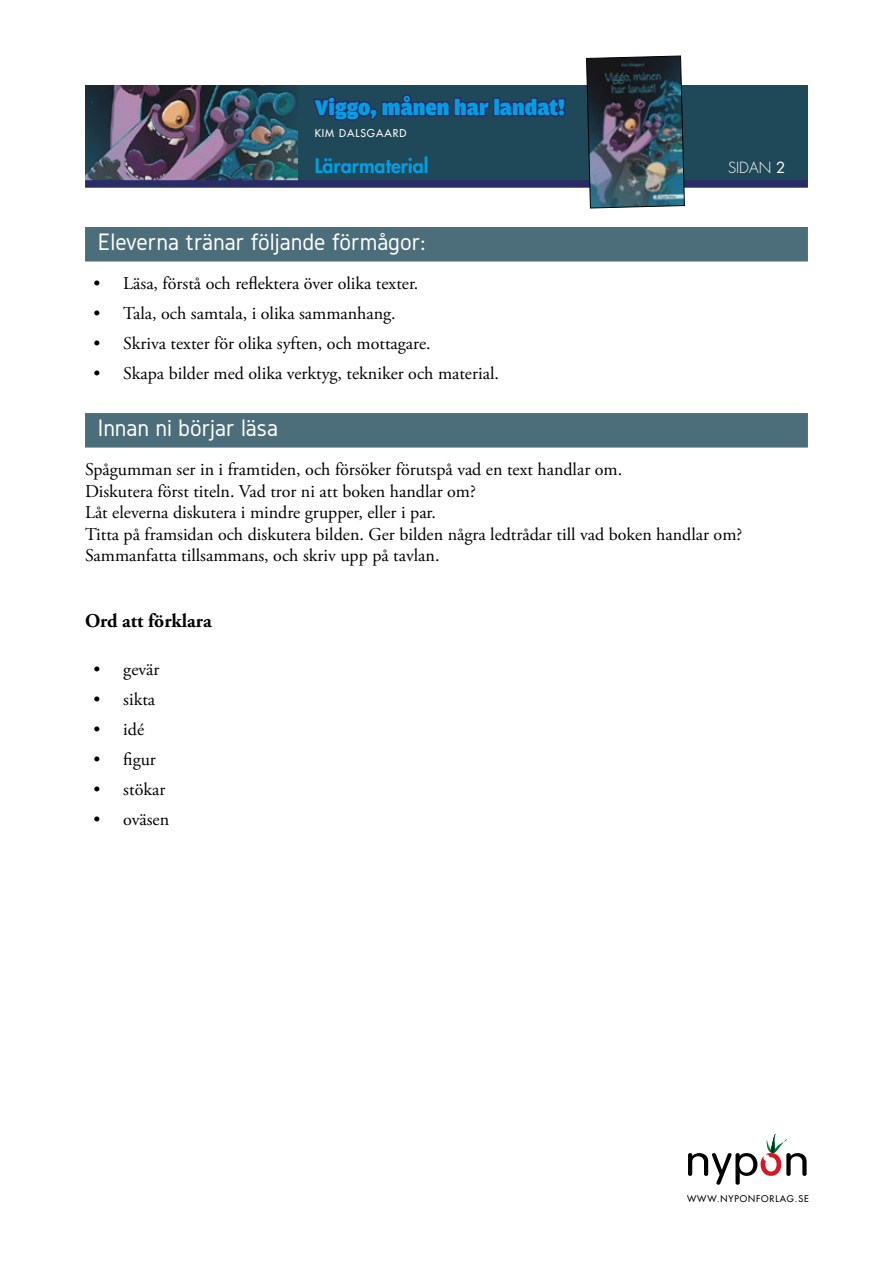
<style>
.page{position:relative;width:893px;height:1263px;background:#fff}
.page>*{position:absolute;margin:0;border:0;box-sizing:border-box;transform-origin:0 0}
.t1{font:24.75px "Gidole";color:#fff}
.t2{font:900 22.5px "Amplitude";color:#009fe3}
.t3{font:700 19.5px "Adobe Garamond Pro";color:#000}
.t4{font:800 19.5px "Futura LT";color:#009fe3}
.t5{font:18px/21.6px "Adobe Garamond Pro";color:#000}
.t6{font:300 15px "Futura Std";color:#fff}
.t7{font:10.5px "Futura LT";letter-spacing:.09em;color:#fff}
.t8{font:9px "Futura LT";letter-spacing:.1em;color:#000}
.s1{font-weight:400}
</style>
<div class="page">
<div style="left:85px;top:85px;width:723px;height:95px;background:#1f4959"></div>
<img style="left:85px;top:85px;width:213px;height:95px">
<svg style="left:313px;top:94px;width:253px;height:27px"></svg>
<div style="left:85px;top:180px;width:723px;height:8px;background:#292d66"></div>
<img style="left:586px;top:55px;width:99px;height:154px">
<svg style="left:688px;top:1133px;width:119px;height:52px"></svg>
<div style="left:85px;top:227px;width:723px;height:34px;background:#4c6d7a"></div>
<div style="left:85px;top:413px;width:723px;height:35px;background:#4c6d7a"></div>
<p class="t2" style="left:315px;top:95px;width:252px">Viggo, månen har landat!</p>
<p class="t4" style="left:315px;top:153px;width:115px">Lärarmaterial</p>
<p class="t7" style="left:315px;top:126px;width:93px">KIM DALSGAARD</p>
<p class="t6" style="left:728px;top:158px;width:59px">SIDAN <span class="s1">2</span></p>
<h1 class="t1" style="left:98px;top:229px;width:329px">Eleverna tränar följande förmågor:</h1>
<p class="t5" style="left:94px;top:273px;width:326px">• Läsa, förstå och reflektera över olika texter.</p>
<p class="t5" style="left:94px;top:303px;width:304px">• Tala, och samtala, i olika sammanhang.</p>
<p class="t5" style="left:94px;top:333px;width:339px">• Skriva texter för olika syften, och mottagare.</p>
<p class="t5" style="left:94px;top:363px;width:407px">• Skapa bilder med olika verktyg, tekniker och material.</p>
<h1 class="t1" style="left:98px;top:415px;width:182px">Innan ni börjar läsa</h1>
<p class="t5" style="left:85px;top:459px;width:659px">Spågumman ser in i framtiden, och försöker förutspå vad en text handlar om.<br>Diskutera först titeln. Vad tror ni att boken handlar om?<br>Låt eleverna diskutera i mindre grupper, eller i par.<br>Titta på framsidan och diskutera bilden. Ger bilden några ledtrådar till vad boken handlar om?<br>Sammanfatta tillsammans, och skriv upp på tavlan.</p>
<p class="t3" style="left:85px;top:610px;width:128px">Ord att förklara</p>
<p class="t5" style="left:94px;top:659px;width:67px">• gevär</p>
<p class="t5" style="left:94px;top:689px;width:63px">• sikta</p>
<p class="t5" style="left:94px;top:719px;width:52px">• idé</p>
<p class="t5" style="left:94px;top:749px;width:64px">• figur</p>
<p class="t5" style="left:94px;top:779px;width:73px">• stökar</p>
<p class="t5" style="left:94px;top:809px;width:77px">• oväsen</p>
<p class="t8" style="left:687px;top:1193px;width:123px">WWW.NYPONFORLAG.SE</p>
</div>
